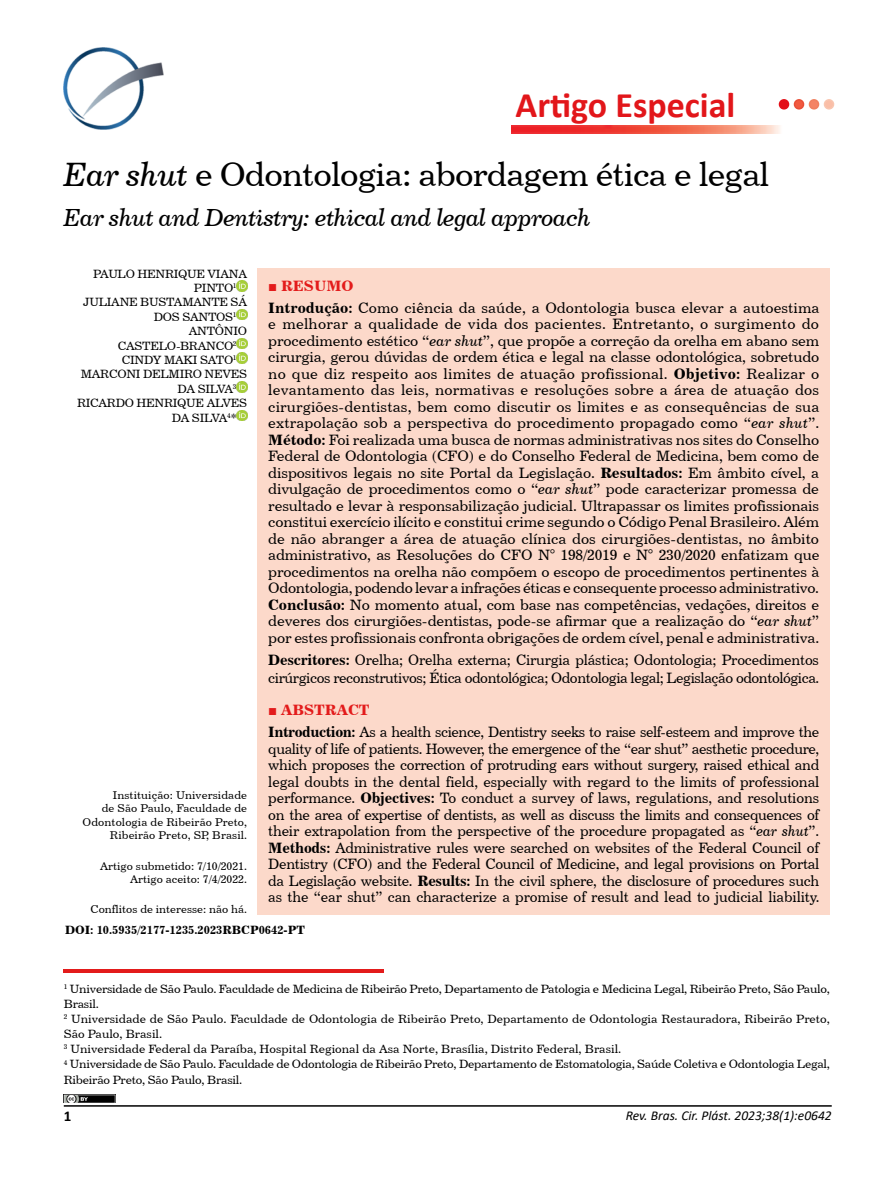
<style>
.page{position:relative;width:893px;height:1191px;background:#fff}
.page>*{position:absolute;margin:0;border:0;box-sizing:border-box;transform-origin:0 0}
.t1{font:700 36px "Calibri";color:#e2161a}
.t2{font:33.75px "Century 731 BT Roman A";letter-spacing:-.025em;color:#000}
.t3{font:24.75px "Century 731 BT Italic A";letter-spacing:-.03em;color:#000}
.t4{font:15px/16.5px "Century 731 BT Roman A";letter-spacing:-.015em;color:#000;text-align:justify}
.t5{font:15px/16.5px "Century 731 BT Roman A";letter-spacing:-.015em;color:#000;scale:.95 1}
.t6{font:15px "Century 731 BT Bold A";color:#e31b1b}
.t7{font:700 15px "Calibri";color:#000}
.t8{font:italic 13.5px "Calibri";color:#000}
.t9{font:12px/15px "Century 731 BT Roman A";letter-spacing:-.02em;color:#000}
.t10{font:12px "Century 731 BT Bold A";color:#000}
.t11{font:11.25px/13.5px "Century 731 BT Roman A";letter-spacing:.01em;color:#000;text-align:right}
.s1{font-family:"Century 731 BT Italic A"}
.s2{font-family:"Times New Roman";font-weight:700}
.s3{font-family:"Century 731 BT Bold A"}
</style>
<div class="page">
<hr style="left:64px;top:1105px;width:768px;height:1px;background:#000">
<svg style="left:236px;top:280px;width:11px;height:11px"></svg>
<svg style="left:236px;top:309px;width:11px;height:11px"></svg>
<svg style="left:236px;top:338px;width:11px;height:25px"></svg>
<svg style="left:236px;top:381px;width:11px;height:11px"></svg>
<svg style="left:236px;top:410px;width:11px;height:11px"></svg>
<img style="left:63px;top:47px;width:101px;height:82px">
<div style="left:258px;top:268px;width:572px;height:646px;background:#fcd9ca"></div>
<hr style="left:64px;top:969px;width:320px;height:3px;background:#e31b1b">
<img style="left:64px;top:1094px;width:51px;height:9px">
<img style="left:511px;top:126px;width:269px;height:7px">
<div style="left:779px;top:100px;width:9px;height:9px;background:#e30f18;border-radius:50%"></div>
<div style="left:779px;top:99px;width:10px;height:11px;border:2px solid #e30f18;border-radius:50%"></div>
<div style="left:794px;top:100px;width:9px;height:9px;background:#f15a40;border-radius:50%"></div>
<div style="left:794px;top:99px;width:10px;height:11px;border:2px solid #e94f37;border-radius:50%"></div>
<div style="left:809px;top:100px;width:9px;height:9px;background:#f48466;border-radius:50%"></div>
<div style="left:809px;top:99px;width:10px;height:11px;border:2px solid #f08060;border-radius:50%"></div>
<div style="left:824px;top:100px;width:9px;height:9px;background:#fabea7;border-radius:50%"></div>
<div style="left:824px;top:99px;width:10px;height:11px;border:2px solid #f9c5af;border-radius:50%"></div>
<h1 class="t1" style="left:515px;top:79px;width:221px">Artigo Especial</h1>
<h2 class="t2" style="left:63px;top:153px;width:707px"><span class="s1">Ear shut</span> e Odontologia: abordagem ética e legal</h2>
<h3 class="t3" style="left:63px;top:202px;width:529px">Ear shut and Dentistry: ethical and legal approach</h3>
<p class="t9" style="left:93px;top:266px;width:155px">PAULO HENRIQUE VIANA</p>
<p class="t9" style="left:194px;top:280px;width:44px">PINTO<sup>1</sup></p>
<p class="t9" style="left:83px;top:294px;width:165px">JULIANE BUSTAMANTE SÁ</p>
<p class="t9" style="left:154px;top:309px;width:84px">DOS SANTOS<sup>1</sup></p>
<p class="t9" style="left:189px;top:323px;width:60px">ANTÔNIO</p>
<p class="t9" style="left:118px;top:338px;width:120px">CASTELO-BRANCO<sup>2</sup></p>
<p class="t9" style="left:122px;top:352px;width:116px">CINDY MAKI SATO<sup>1</sup></p>
<p class="t9" style="left:81px;top:366px;width:168px">MARCONI DELMIRO NEVES</p>
<p class="t9" style="left:177px;top:381px;width:61px">DA SILVA<sup>3</sup></p>
<p class="t9" style="left:77px;top:395px;width:172px">RICARDO HENRIQUE ALVES</p>
<p class="t9" style="left:172px;top:410px;width:66px">DA SILVA<sup>4</sup>*</p>
<p class="t11" style="left:83px;top:788px;width:166px">Instituição: Universidade<br>de São Paulo, Faculdade de<br>Odontologia de Ribeirão Preto,<br>Ribeirão Preto, SP, Brasil.</p>
<p class="t11" style="left:100px;top:858px;width:148px">Artigo submetido: 7/10/2021.<br>Artigo aceito: 7/4/2022.</p>
<p class="t11" style="left:91px;top:902px;width:158px">Conflitos de interesse: não há.</p>
<p class="t6" style="left:268px;top:276px;width:87px"><span class="s2">■</span> RESUMO</p>
<p class="t4" style="left:268px;top:299px;width:553px"><span class="s3">Introdução:</span> Como ciência da saúde, a Odontologia busca elevar a autoestima e melhorar a qualidade de vida dos pacientes. Entretanto, o surgimento do procedimento estético “<span class="s1">ear shut</span>”, que propõe a correção da orelha em abano sem cirurgia, gerou dúvidas de ordem ética e legal na classe odontológica, sobretudo no que diz respeito aos limites de atuação profissional. <span class="s3">Objetivo:</span> Realizar o levantamento das leis, normativas e resoluções sobre a área de atuação dos cirurgiões-dentistas, bem como discutir os limites e as consequências de sua extrapolação sob a perspectiva do procedimento propagado como “<span class="s1">ear shut</span>”.<br><span class="s3">Método:</span> Foi realizada uma busca de normas administrativas nos sites do Conselho Federal de Odontologia (CFO) e do Conselho Federal de Medicina, bem como de dispositivos legais no site Portal da Legislação. <span class="s3">Resultados:</span> Em âmbito cível, a divulgação de procedimentos como o “<span class="s1">ear shut</span>” pode caracterizar promessa de resultado e levar à responsabilização judicial. Ultrapassar os limites profissionais constitui exercício ilícito e constitui crime segundo o Código Penal Brasileiro. Além de não abranger a área de atuação clínica dos cirurgiões-dentistas, no âmbito administrativo, as Resoluções do CFO N° 198/2019 e N° 230/2020 enfatizam que procedimentos na orelha não compõem o escopo de procedimentos pertinentes à Odontologia, podendo levar a infrações éticas e consequente processo administrativo.<br><span class="s3">Conclusão:</span> No momento atual, com base nas competências, vedações, direitos e deveres dos cirurgiões-dentistas, pode-se afirmar que a realização do “<span class="s1">ear shut</span>” por estes profissionais confronta obrigações de ordem cível, penal e administrativa.</p>
<p class="t5" style="left:268px;top:650px;width:581px;line-height:18px"><span class="s3">Descritores:</span> Orelha; Orelha externa; Cirurgia plástica; Odontologia; Procedimentos cirúrgicos reconstrutivos; Ética odontológica; Odontologia legal; Legislação odontológica.</p>
<p class="t6" style="left:268px;top:701px;width:103px"><span class="s2">■</span> ABSTRACT</p>
<p class="t5" style="left:268px;top:723px;width:582px;text-align:justify"><span class="s3">Introduction:</span> As a health science, Dentistry seeks to raise self-esteem and improve the quality of life of patients. However, the emergence of the “ear shut” aesthetic procedure, which proposes the correction of protruding ears without surgery, raised ethical and legal doubts in the dental field, especially with regard to the limits of professional performance. <span class="s3">Objectives:</span> To conduct a survey of laws, regulations, and resolutions on the area of expertise of dentists, as well as discuss the limits and consequences of their extrapolation from the perspective of the procedure propagated as “<span class="s1">ear shut</span>”.<br><span class="s3">Methods:</span> Administrative rules were searched on websites of the Federal Council of Dentistry (CFO) and the Federal Council of Medicine, and legal provisions on Portal da Legislação website. <span class="s3">Results:</span> In the civil sphere, the disclosure of procedures such as the “ear shut” can characterize a promise of result and lead to judicial liability.</p>
<p class="t10" style="left:65px;top:922px;width:241px">DOI: 10.5935/2177-1235.2023RBCP0642-PT</p>
<p class="t9" style="left:64px;top:981px;width:768px"><sup>1</sup> Universidade de São Paulo. Faculdade de Medicina de Ribeirão Preto, Departamento de Patologia e Medicina Legal, Ribeirão Preto, São Paulo, Brasil.<br><sup>2</sup> Universidade de São Paulo. Faculdade de Odontologia de Ribeirão Preto, Departamento de Odontologia Restauradora, Ribeirão Preto, São Paulo, Brasil.<br><sup>3</sup> Universidade Federal da Paraíba, Hospital Regional da Asa Norte, Brasília, Distrito Federal, Brasil.<br><sup>4</sup> Universidade de São Paulo. Faculdade de Odontologia de Ribeirão Preto, Departamento de Estomatologia, Saúde Coletiva e Odontologia Legal, Ribeirão Preto, São Paulo, Brasil.</p>
<p class="t7" style="left:64px;top:1105px;width:9px">1</p>
<p class="t8" style="left:626px;top:1106px;width:208px">Rev. Bras. Cir. Plást. 2023;38(1):e0642</p>
</div>
